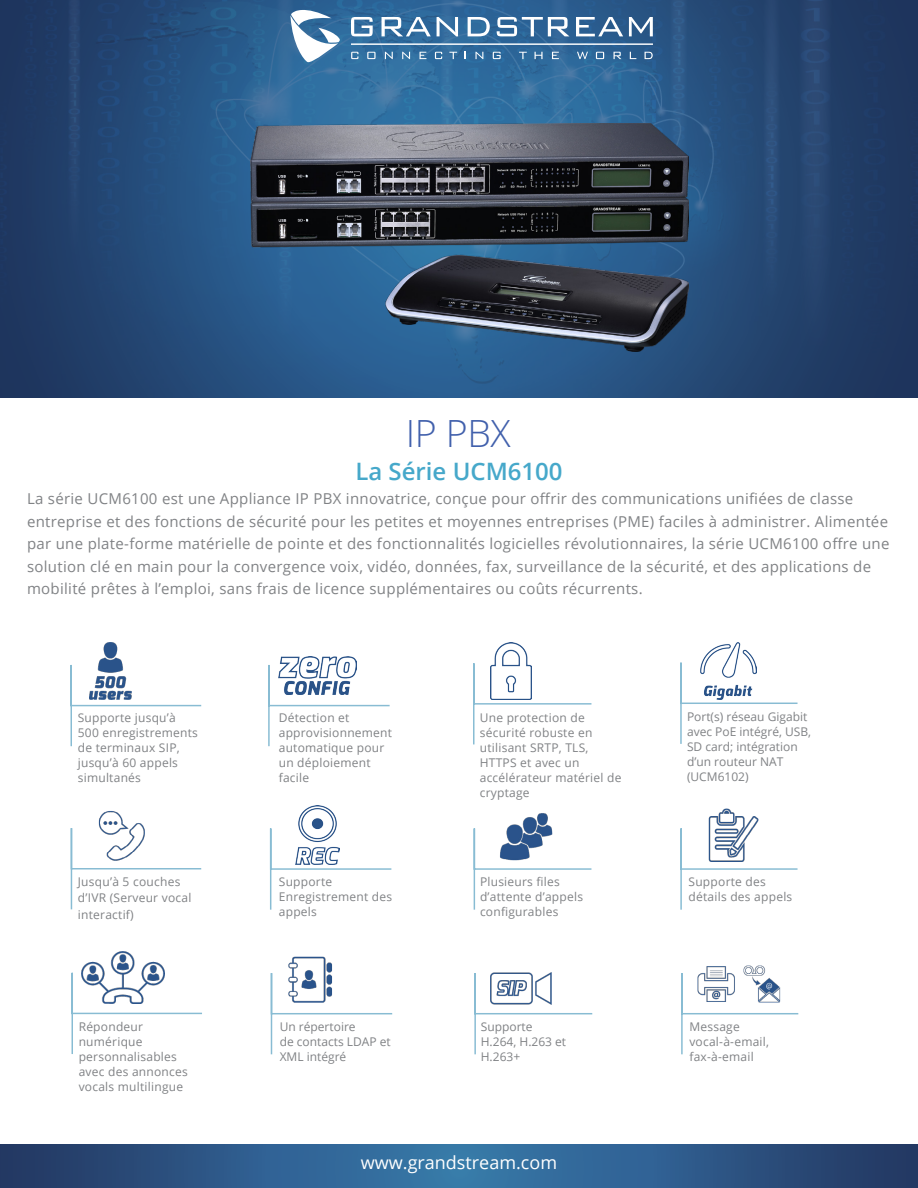
<style>
.page{position:relative;width:918px;height:1188px;background:#fff}
.page>*{position:absolute;margin:0;border:0;box-sizing:border-box;transform-origin:0 0}
.t1{font:300 37.5px "Open Sans";color:#4160ac}
.t2{font:600 24px "Open Sans";color:#46a8ca}
.t3{font:18px "Open Sans";color:#fff}
.t4{font:15px/22.5px "Open Sans";letter-spacing:.02em;color:#808285}
.t5{font:12px/15px "Open Sans";letter-spacing:.02em;color:#808285}
.t6{font:12px/15px "Open Sans";color:#808285}
</style>
<div class="page">
<img style="left:0;top:0;width:918px;height:397px">
<img style="left:250px;top:123px;width:438px;height:228px">
<svg style="left:291px;top:10px;width:49px;height:52px"></svg>
<svg style="left:351px;top:17px;width:22px;height:19px"></svg>
<svg style="left:382px;top:17px;width:49px;height:19px"></svg>
<svg style="left:437px;top:17px;width:21px;height:19px"></svg>
<svg style="left:468px;top:17px;width:22px;height:19px"></svg>
<svg style="left:497px;top:17px;width:72px;height:19px"></svg>
<svg style="left:576px;top:17px;width:47px;height:19px"></svg>
<svg style="left:629px;top:17px;width:24px;height:19px"></svg>
<svg style="left:351px;top:52px;width:7px;height:7px"></svg>
<svg style="left:367px;top:52px;width:9px;height:7px"></svg>
<svg style="left:385px;top:52px;width:8px;height:7px"></svg>
<svg style="left:402px;top:52px;width:8px;height:7px"></svg>
<svg style="left:420px;top:52px;width:6px;height:7px"></svg>
<svg style="left:435px;top:52px;width:7px;height:7px"></svg>
<svg style="left:449px;top:52px;width:8px;height:7px"></svg>
<svg style="left:476px;top:52px;width:7px;height:7px"></svg>
<svg style="left:493px;top:52px;width:8px;height:7px"></svg>
<svg style="left:519px;top:52px;width:8px;height:7px"></svg>
<svg style="left:535px;top:52px;width:8px;height:7px"></svg>
<svg style="left:552px;top:52px;width:7px;height:7px"></svg>
<svg style="left:645px;top:52px;width:8px;height:7px"></svg>
<svg style="left:596px;top:52px;width:8px;height:7px"></svg>
<svg style="left:614px;top:52px;width:7px;height:7px"></svg>
<svg style="left:630px;top:52px;width:6px;height:7px"></svg>
<svg style="left:577px;top:52px;width:11px;height:7px"></svg>
<hr style="left:351px;top:44px;width:302px;height:1px;background:#fff">
<img style="left:98px;top:811px;width:46px;height:16px">
<img style="left:494px;top:643px;width:34px;height:19px">
<img style="left:708px;top:808px;width:51px;height:19px">
<img style="left:98px;top:643px;width:24px;height:20px">
<img style="left:298px;top:805px;width:39px;height:22px">
<img style="left:508px;top:813px;width:43px;height:14px">
<svg style="left:0;top:1145px;width:918px;height:43px;background:#2d5988"></svg>
<svg style="left:70px;top:663px;width:132px;height:84px"></svg>
<svg style="left:268px;top:665px;width:122px;height:82px"></svg>
<svg style="left:473px;top:662px;width:119px;height:83px"></svg>
<svg style="left:70px;top:827px;width:132px;height:83px"></svg>
<svg style="left:269px;top:827px;width:123px;height:83px"></svg>
<svg style="left:473px;top:827px;width:119px;height:83px"></svg>
<svg style="left:680px;top:827px;width:118px;height:83px"></svg>
<img style="left:702px;top:642px;width:53px;height:19px">
<svg style="left:680px;top:661px;width:118px;height:83px"></svg>
<img style="left:279px;top:656px;width:78px;height:39px">
<img style="left:82px;top:951px;width:83px;height:20px">
<img style="left:706px;top:965px;width:60px;height:7px">
<img style="left:288px;top:956px;width:45px;height:16px">
<svg style="left:71px;top:971px;width:131px;height:83px"></svg>
<svg style="left:270px;top:972px;width:123px;height:83px"></svg>
<svg style="left:474px;top:972px;width:119px;height:83px"></svg>
<svg style="left:681px;top:972px;width:118px;height:83px"></svg>
<h1 class="t1" style="left:406px;top:407px;width:106px">IP PBX</h1>
<h2 class="t2" style="left:355px;top:455px;width:209px">La Série UCM6100</h2>
<p class="t4" style="left:27px;top:487px;width:864px">La série UCM6100 est une Appliance IP PBX innovatrice, conçue pour offrir des communications unifiées de classe entreprise et des fonctions de sécurité pour les petites et moyennes entreprises (PME) faciles à administrer. Alimentée par une plate-forme matérielle de pointe et des fonctionnalités logicielles révolutionnaires, la série UCM6100 offre une solution clé en main pour la convergence voix, vidéo, données, fax, surveillance de la sécurité, et des applications de mobilité prêtes à l’emploi, sans frais de licence supplémentaires ou coûts récurrents.</p>
<p class="t5" style="left:78px;top:710px;width:122px">Supporte jusqu’à<br>500 enregistrements de terminaux SIP, jusqu’à 60 appels simultanés</p>
<p class="t5" style="left:279px;top:710px;width:115px">Détection et approvisionnement automatique pour un déploiement facile</p>
<p class="t5" style="left:480px;top:710px;width:143px">Une protection de sécurité robuste en utilisant SRTP, TLS,<br>HTTPS et avec un accélérateur matériel de cryptage</p>
<p class="t6" style="left:687px;top:709px;width:126px">Port(s) réseau Gigabit avec PoE intégré, USB,<br>SD card; intégration d’un routeur NAT (UCM6102)</p>
<p class="t5" style="left:78px;top:873px;width:115px;line-height:16.5px">Jusqu’à 5 couches d’IVR (Serveur vocal interactif)</p>
<p class="t5" style="left:279px;top:874px;width:115px">Supporte<br>Enregistrement des appels</p>
<p class="t5" style="left:480px;top:874px;width:105px">Plusieurs files d’attente d’appels configurables</p>
<p class="t5" style="left:689px;top:874px;width:105px">Supporte des détails des appels</p>
<p class="t5" style="left:79px;top:1018px;width:111px">Répondeur numérique personnalisables avec des annonces vocals multilingue</p>
<p class="t6" style="left:280px;top:1018px;width:113px">Un répertoire<br>de contacts LDAP et<br>XML intégré</p>
<p class="t6" style="left:481px;top:1018px;width:87px">Supporte<br>H.264, H.263 et<br>H.263+</p>
<p class="t5" style="left:689px;top:1018px;width:81px">Message vocal-à-email, fax-à-email</p>
<p class="t3" style="left:361px;top:1151px;width:198px">www.grandstream.com</p>
</div>
